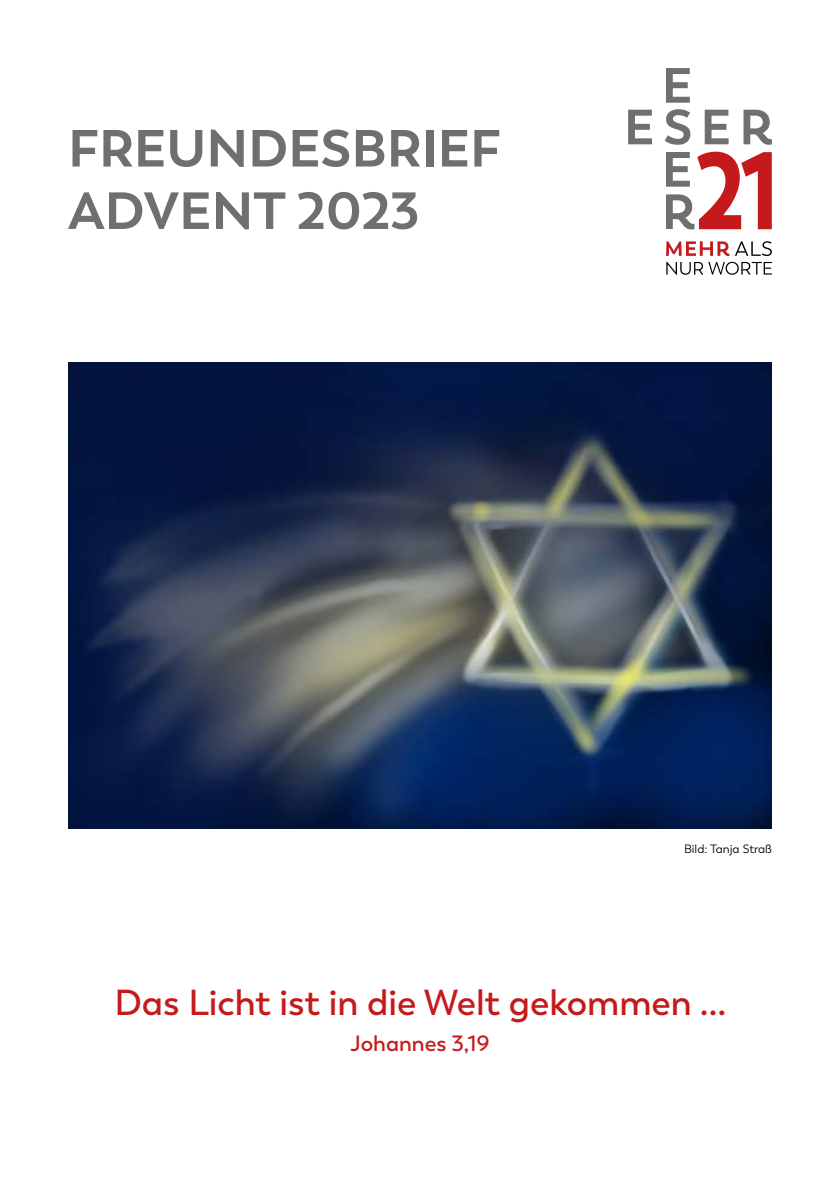
<style>
.page{position:relative;width:840px;height:1191px;background:#fff}
.page>*{position:absolute;margin:0;border:0;box-sizing:border-box;transform-origin:0 0}
.t1{font:700 52px "Trenda";color:#706f6f}
.t2{font:600 36px "Trenda";color:#c51a1b}
.Ü1{font:600 22px "Trenda";color:#c51a1b}
.t3{font:12px "Trenda";color:#000}
</style>
<div class="page">
<svg style="left:666px;top:262px;width:105px;height:13px"></svg>
<svg style="left:666px;top:241px;width:105px;height:15px"></svg>
<svg style="left:628px;top:109px;width:143px;height:36px"></svg>
<svg style="left:666px;top:68px;width:23px;height:35px"></svg>
<svg style="left:666px;top:152px;width:105px;height:77px"></svg>
<img style="left:68px;top:362px;width:703px;height:466px">
<p class="t1" style="left:68px;top:116px;width:434px">FREUNDESBRIEF</p>
<p class="t1" style="left:68px;top:178px;width:352px">ADVENT 2023</p>
<p class="t3" style="left:683px;top:842px;width:89px">Bild: Tanja Straß</p>
<p class="t2" style="left:114px;top:981px;width:613px">Das Licht ist in die Welt gekommen …</p>
<p class="Ü1" style="left:350px;top:1029px;width:141px">Johannes 3,19</p>
</div>
